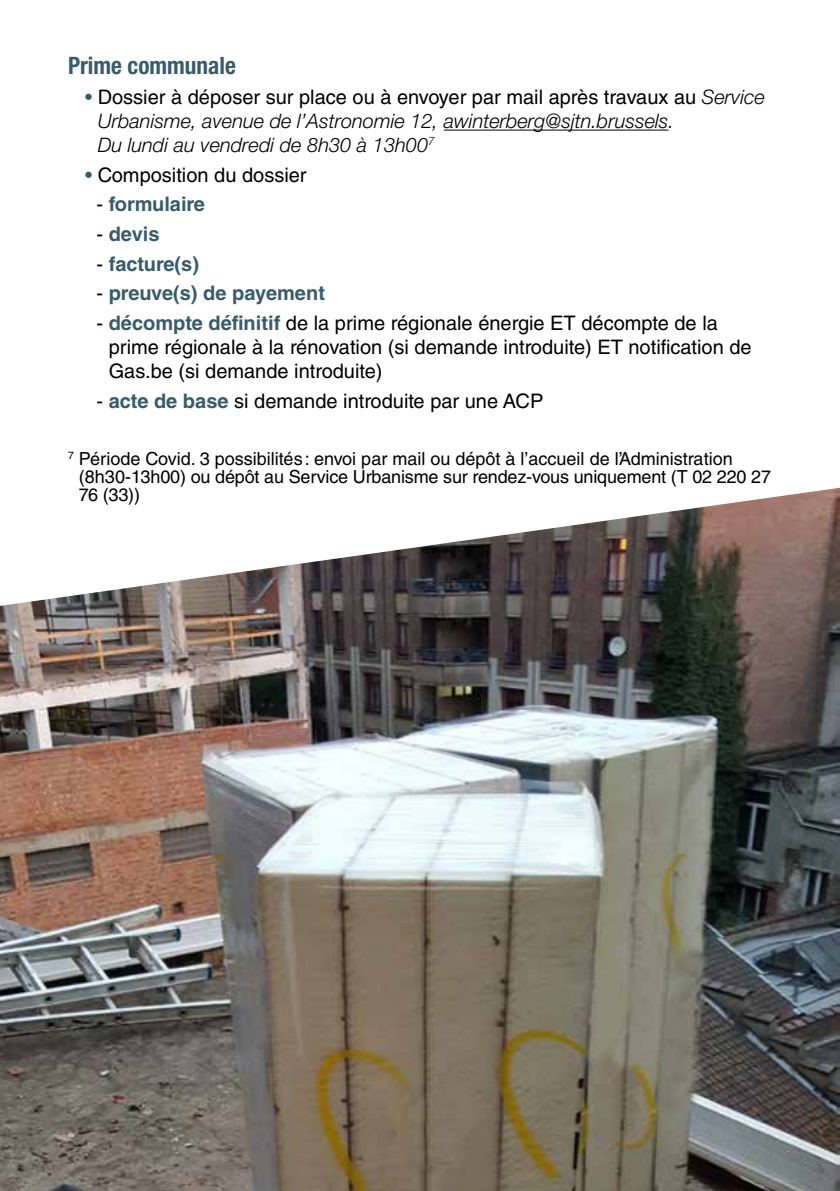
<style>
.page{position:relative;width:840px;height:1191px;background:#fff}
.page>*{position:absolute;margin:0;border:0;box-sizing:border-box;transform-origin:0 0}
.t1{font:700 condensed 24px "Helvetica Neue";color:#385c6b}
.t2{font:20px/24px "Helvetica LT Std";color:#000}
.t3{font:italic 300 20px/24px "Helvetica Neue";color:#000}
.t4{font:700 20px "Helvetica LT Std";color:#385c6b}
.t5{font:18px/18px "Helvetica LT Std";letter-spacing:-.01em;color:#000}
.s1{color:#385c6b}
.s2{font-family:"Helvetica Neue";font-weight:300;font-style:italic}
.s3{font-weight:400;color:#000}
.s4{font-weight:700;color:#385c6b}
</style>
<div class="page">
<img style="left:0;top:488px;width:839px;height:703px">
<hr style="left:443px;top:130px;width:225px;height:1px;background:#000">
<p class="t1" style="left:68px;top:51px;width:169px">Prime communale</p>
<p class="t2" style="left:85px;top:85px;width:681px"><span class="s1">•</span> Dossier à déposer sur place ou à envoyer par mail après travaux au <span class="s2">Service</span></p>
<p class="t3" style="left:98px;top:109px;width:577px">Urbanisme, avenue de l’Astronomie 12, awinterberg@sjtn.brussels.<br>Du lundi au vendredi de 8h30 à 13h00<sup>7</sup></p>
<p class="t2" style="left:85px;top:163px;width:223px"><span class="s1">•</span> Composition du dossier</p>
<p class="t4" style="left:96px;top:192px;width:110px"><span class="s3">-</span> formulaire</p>
<p class="t4" style="left:96px;top:222px;width:65px"><span class="s3">-</span> devis</p>
<p class="t4" style="left:96px;top:251px;width:104px"><span class="s3">-</span> facture(s)</p>
<p class="t4" style="left:96px;top:281px;width:230px"><span class="s3">-</span> preuve(s) de payement</p>
<p class="t2" style="left:109px;top:311px;width:644px;text-indent:-12px">- <span class="s4">décompte définitif</span> de la prime régionale énergie ET décompte de la prime régionale à la rénovation (si demande introduite) ET notification de<br>Gas.be (si demande introduite)</p>
<p class="t2" style="left:96px;top:389px;width:448px">- <span class="s4">acte de base</span> si demande introduite par une ACP</p>
<p class="t5" style="left:79px;top:449px;width:693px;text-indent:-11px"><sup>7</sup> Période Covid. 3 possibilités : envoi par mail ou dépôt à l’accueil de l’Administration (8h30-13h00) ou dépôt au Service Urbanisme sur rendez-vous uniquement (T 02 220 27<br>76 (33))</p>
</div>
